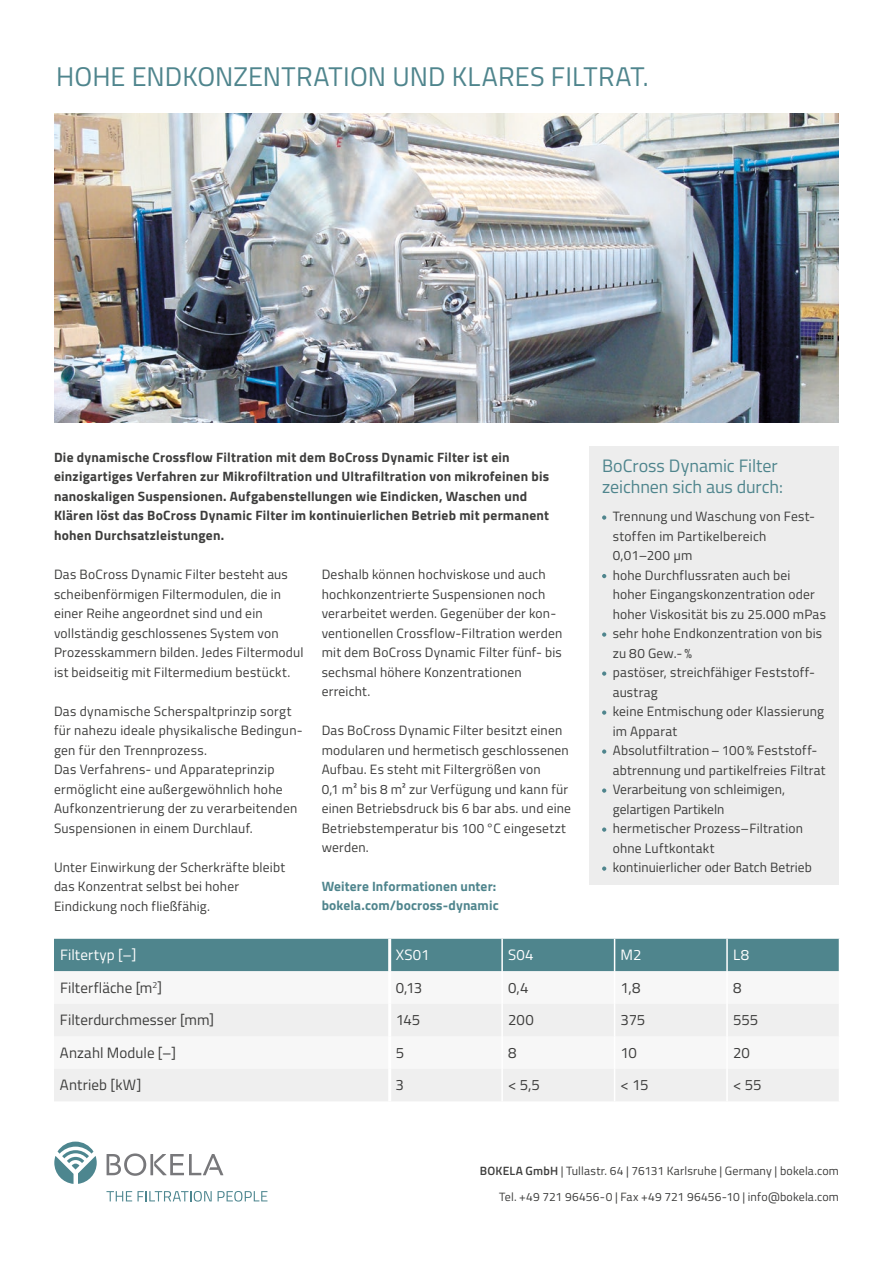
<style>
.page{position:relative;width:893px;height:1263px;background:#fff}
.page>*{position:absolute;margin:0;border:0;box-sizing:border-box;transform-origin:0 0}
.t1{font:27px "Titillium Web";letter-spacing:.005em;color:#4f858d}
.t2{font:18px/21px "Titillium Web";letter-spacing:-.005em;color:#4f858d}
.t3{font:15px "Titillium Web";letter-spacing:.005em;color:#3d3d3c}
.t4{font:15px "Titillium Web";letter-spacing:.015em;color:#fff}
.t5{font:13.5px/19.5px "Titillium Web";letter-spacing:.015em;color:#3d3d3c}
.t6{font:700 13.5px/19.5px "Titillium Web";letter-spacing:.02em;color:#3d3d3c}
.t7{font:700 13.5px/19.5px "Titillium Web";letter-spacing:.01em;color:#4f858d}
.t8{font:12px "Titillium Web";letter-spacing:.01em;color:#3d3d3c}
.s1{font-weight:600}
</style>
<div class="page">
<img style="left:54px;top:113px;width:785px;height:309px">
<div style="left:589px;top:446px;width:250px;height:439px;background:#ededed"></div>
<svg style="left:602px;top:515px;width:4px;height:5px"></svg>
<svg style="left:602px;top:574px;width:4px;height:4px"></svg>
<svg style="left:602px;top:632px;width:4px;height:5px"></svg>
<svg style="left:602px;top:671px;width:4px;height:5px"></svg>
<svg style="left:602px;top:710px;width:4px;height:5px"></svg>
<svg style="left:602px;top:749px;width:4px;height:5px"></svg>
<svg style="left:602px;top:788px;width:4px;height:5px"></svg>
<svg style="left:602px;top:827px;width:4px;height:5px"></svg>
<svg style="left:602px;top:866px;width:4px;height:5px"></svg>
<div style="left:54px;top:939px;width:785px;height:32px;background:#4f858d"></div>
<svg style="left:54px;top:971px;width:785px;height:1px"></svg>
<div style="left:54px;top:1004px;width:785px;height:97px;background:#efefef"></div>
<hr style="left:388px;top:971px;width:3px;height:33px;background:#fff">
<hr style="left:388px;top:1004px;width:3px;height:32px;background:#fff">
<hr style="left:388px;top:1036px;width:3px;height:33px;background:#fff">
<hr style="left:388px;top:1069px;width:3px;height:32px;background:#fff">
<hr style="left:388px;top:939px;width:3px;height:32px;background:#fff">
<hr style="left:501px;top:939px;width:2px;height:32px;background:#fff">
<hr style="left:501px;top:971px;width:2px;height:33px;background:#fff">
<hr style="left:501px;top:1004px;width:2px;height:32px;background:#fff">
<hr style="left:501px;top:1036px;width:2px;height:33px;background:#fff">
<hr style="left:501px;top:1069px;width:2px;height:32px;background:#fff">
<hr style="left:614px;top:939px;width:1px;height:32px;background:#fff">
<hr style="left:726px;top:939px;width:2px;height:32px;background:#fff">
<hr style="left:614px;top:971px;width:1px;height:33px;background:#fff">
<hr style="left:726px;top:971px;width:2px;height:33px;background:#fff">
<hr style="left:614px;top:1004px;width:1px;height:32px;background:#fff">
<hr style="left:726px;top:1004px;width:2px;height:32px;background:#fff">
<hr style="left:614px;top:1036px;width:1px;height:33px;background:#fff">
<hr style="left:726px;top:1036px;width:2px;height:33px;background:#fff">
<hr style="left:614px;top:1069px;width:1px;height:32px;background:#fff">
<hr style="left:726px;top:1069px;width:2px;height:32px;background:#fff">
<svg style="left:54px;top:1141px;width:43px;height:43px"></svg>
<svg style="left:107px;top:1153px;width:39px;height:23px"></svg>
<hr style="left:150px;top:1154px;width:3px;height:21px;background:#78787b">
<svg style="left:154px;top:1154px;width:69px;height:21px"></svg>
<svg style="left:106px;top:1191px;width:106px;height:10px"></svg>
<svg style="left:218px;top:1191px;width:49px;height:10px"></svg>
<h1 class="t1" style="left:56px;top:56px;width:594px">HOHE ENDKONZENTRATION UND KLARES FILTRAT.</h1>
<p class="t6" style="left:54px;top:446px;width:497px">Die dynamische Crossflow Filtration mit dem BoCross Dynamic Filter ist ein einzigartiges Verfahren zur Mikrofiltration und Ultrafiltration von mikrofeinen bis nanoskaligen Suspensionen. Aufgabenstellungen wie Eindicken, Waschen und Klären löst das BoCross Dynamic Filter im kontinuierlichen Betrieb mit permanent hohen Durchsatzleistungen.</p>
<h2 class="t2" style="left:602px;top:454px;width:183px">BoCross Dynamic Filter zeichnen sich aus durch:</h2>
<p class="t5" style="left:613px;top:506px;width:215px">Trennung und Waschung von Fest&shy;stoffen im Partikelbereich<br>0,01–200 µm<br>hohe Durchflussraten auch bei hoher Eingangskonzentration oder hoher Viskosität bis zu 25.000 mPas sehr hohe Endkonzentration von bis zu 80 Gew.-%<br>pastöser, streichfähiger Feststoff&shy;austrag<br>keine Entmischung oder Klassierung im Apparat<br>Absolutfiltration–100% Feststoff&shy;abtrennung und partikelfreies Filtrat<br>Verarbeitung von schleimigen, gelartigen Partikeln<br>hermetischer Prozess–Filtration ohne Luftkontakt<br>kontinuierlicher oder Batch Betrieb</p>
<p class="t5" style="left:322px;top:564px;width:242px">Deshalb können hochviskose und auch hochkonzentrierte Suspensionen noch verarbeitet werden. Gegenüber der kon&shy;ventionellen Crossflow-Filtration werden mit dem BoCross Dynamic Filter fünf- bis sechsmal höhere Konzentrationen erreicht.</p>
<p class="t5" style="left:322px;top:720px;width:251px">Das BoCross Dynamic Filter besitzt einen modularen und hermetisch geschlossenen Aufbau. Es steht mit Filtergrößen von<br>0,1 m² bis 8 m² zur Verfügung und kann für einen Betriebsdruck bis 6 bar abs. und eine Betriebstemperatur bis 100°C eingesetzt werden.</p>
<p class="t5" style="left:54px;top:564px;width:251px">Das BoCross Dynamic Filter besteht aus scheibenförmigen Filtermodulen, die in einer Reihe angeordnet sind und ein vollständig geschlossenes System von Prozesskammern bilden. Jedes Filtermodul ist beidseitig mit Filtermedium bestückt.</p>
<p class="t5" style="left:54px;top:701px;width:250px">Das dynamische Scherspaltprinzip sorgt für nahezu ideale physikalische Bedingun&shy;gen für den Trennprozess.<br>Das Verfahrens- und Apparateprinzip ermöglicht eine außergewöhnlich hohe Aufkonzentrierung der zu verarbeitenden Suspensionen in einem Durchlauf.</p>
<p class="t5" style="left:54px;top:857px;width:233px">Unter Einwirkung der Scherkräfte bleibt das Konzentrat selbst bei hoher<br>Eindickung noch fließfähig.</p>
<p class="t7" style="left:322px;top:876px;width:179px">Weitere Informationen unter: bokela.com/bocross-dynamic</p>
<p class="t4" style="left:60px;top:944px;width:78px">Filtertyp [–]</p>
<p class="t4" style="left:396px;top:944px;width:35px">XS01</p>
<p class="t4" style="left:508px;top:944px;width:27px">S04</p>
<p class="t4" style="left:621px;top:944px;width:22px">M2</p>
<p class="t4" style="left:733px;top:944px;width:18px">L8</p>
<p class="t3" style="left:60px;top:976px;width:104px">Filterfläche [m<sup>2</sup>]</p>
<p class="t3" style="left:396px;top:976px;width:28px">0,13</p>
<p class="t3" style="left:508px;top:976px;width:22px">0,4</p>
<p class="t3" style="left:621px;top:976px;width:22px">1,8</p>
<p class="t3" style="left:733px;top:976px;width:10px">8</p>
<p class="t3" style="left:60px;top:1009px;width:155px">Filterdurchmesser [mm]</p>
<p class="t3" style="left:396px;top:1009px;width:26px">145</p>
<p class="t3" style="left:508px;top:1009px;width:27px">200</p>
<p class="t3" style="left:621px;top:1009px;width:26px">375</p>
<p class="t3" style="left:733px;top:1009px;width:27px">555</p>
<p class="t3" style="left:60px;top:1041px;width:117px">Anzahl Module [–]</p>
<p class="t3" style="left:396px;top:1041px;width:10px">5</p>
<p class="t3" style="left:508px;top:1041px;width:10px">8</p>
<p class="t3" style="left:621px;top:1041px;width:18px">10</p>
<p class="t3" style="left:733px;top:1041px;width:18px">20</p>
<p class="t3" style="left:60px;top:1074px;width:83px">Antrieb [kW]</p>
<p class="t3" style="left:396px;top:1074px;width:10px">3</p>
<p class="t3" style="left:508px;top:1074px;width:33px">&lt; 5,5</p>
<p class="t3" style="left:620px;top:1074px;width:29px">&lt; 15</p>
<p class="t3" style="left:733px;top:1074px;width:30px">&lt; 55</p>
<p class="t8" style="left:480px;top:1162px;width:360px"><span class="s1">BOKELA GmbH</span> | Tullastr. 64 | 76131 Karlsruhe | Germany | bokela.com</p>
<p class="t8" style="left:499px;top:1188px;width:341px">Tel. +49 721 96456-0 | Fax +49 721 96456-10 | info@bokela.com</p>
</div>
